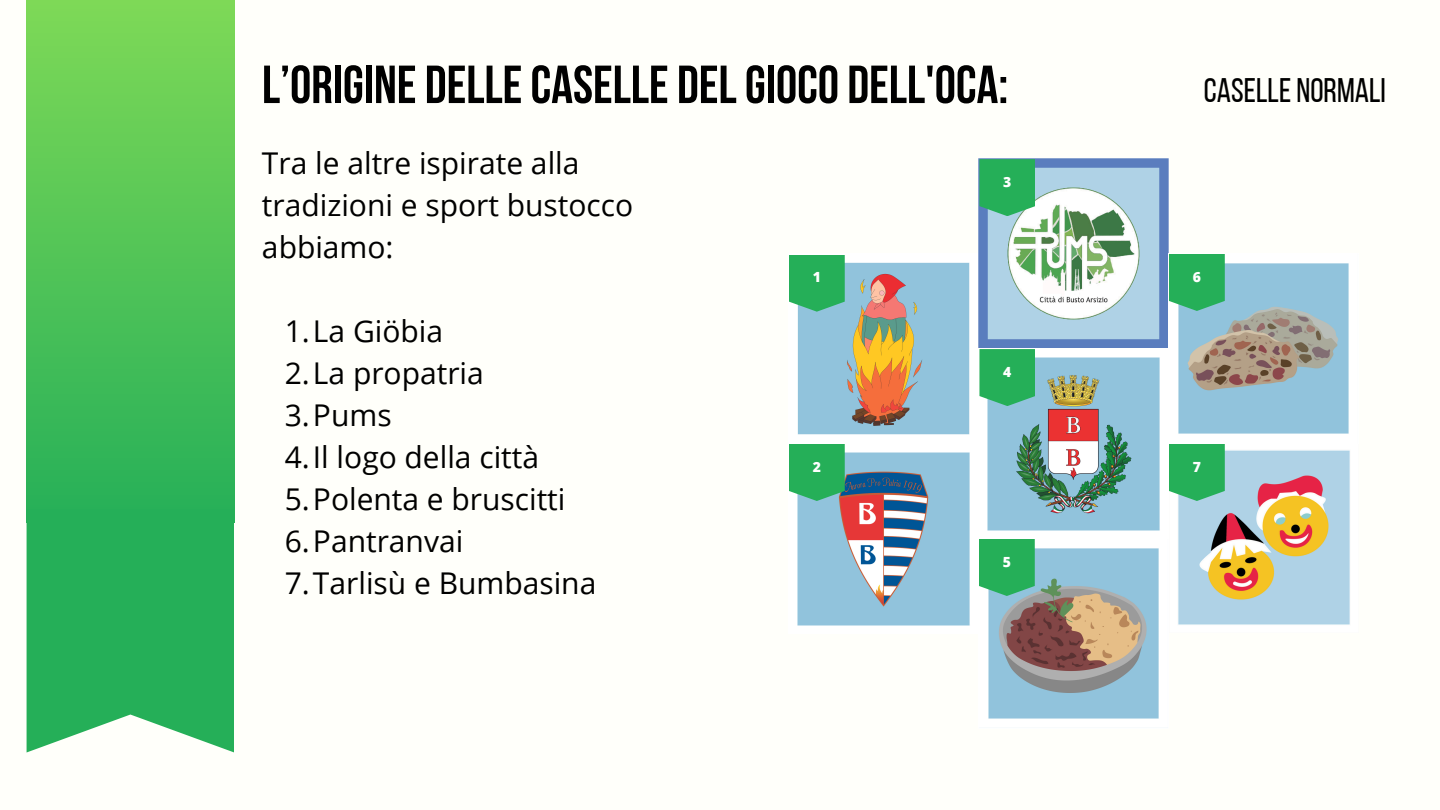
<style>
.page{position:relative;width:1440px;height:810px;background:#fffffa}
.page>*{position:absolute;margin:0;border:0;box-sizing:border-box;transform-origin:0 0}
.t1{font:700 53.5px "Bebas Neue";color:#000}
.t2{font:34px "Bebas Neue";color:#000}
.t3{font:30px/42px "Open Sans";color:#000}
.t4{font:800 14px "Open Sans";color:#fff}
</style>
<div class="page">
<div style="left:27px;top:0;width:207px;height:522px;background:linear-gradient(to bottom,#7ed957,#26af58)"></div>
<svg style="left:27px;top:510px;width:207px;height:243px;background:#36b564"></svg>
<img style="left:797px;top:254px;width:182px;height:372px">
<img style="left:979px;top:159px;width:190px;height:560px">
<img style="left:1178px;top:450px;width:172px;height:175px">
<img style="left:1178px;top:263px;width:171px;height:171px">
<svg style="left:789px;top:444px;width:56px;height:57px;background:#31b062"></svg>
<svg style="left:789px;top:255px;width:56px;height:57px;background:#32b265"></svg>
<svg style="left:979px;top:349px;width:56px;height:57px;background:#32b265"></svg>
<svg style="left:979px;top:159px;width:56px;height:57px;background:#31b064"></svg>
<svg style="left:1169px;top:444px;width:56px;height:57px;background:#33b365"></svg>
<svg style="left:1169px;top:254px;width:56px;height:57px;background:#31b264"></svg>
<svg style="left:979px;top:539px;width:56px;height:57px;background:#31b264"></svg>
<p class="t1" style="left:262px;top:63px;width:748px">L’ORIGINE DELLECASELLE DELGIOCO DELL'OCA:</p>
<h1 class="t3" style="left:262px;top:142px;width:373px">Tra le altre ispirate alla tradizioni e sport bustocco abbiamo:</h1>
<h2 class="t3" style="left:285px;top:310px;width:160px">1.La Giöbia</h2>
<p class="t3" style="left:285px;top:352px;width:200px">2.La propatria</p>
<p class="t3" style="left:285px;top:394px;width:108px">3.Pums</p>
<p class="t3" style="left:285px;top:436px;width:256px">4.Il logo della città</p>
<p class="t3" style="left:285px;top:478px;width:282px">5.Polenta e bruscitti</p>
<p class="t3" style="left:285px;top:520px;width:180px">6.Pantranvai</p>
<p class="t3" style="left:285px;top:562px;width:313px">7.Tarlisù e Bumbasina</p>
<p class="t4" style="left:813px;top:267px;width:10px">1</p>
<p class="t4" style="left:813px;top:457px;width:10px">2</p>
<p class="t4" style="left:1003px;top:172px;width:10px">3</p>
<p class="t4" style="left:1003px;top:362px;width:10px">4</p>
<p class="t4" style="left:1003px;top:552px;width:10px">5</p>
<p class="t2" style="left:1204px;top:77px;width:184px">CASELLE NORMALI</p>
<p class="t4" style="left:1193px;top:267px;width:10px">6</p>
<p class="t4" style="left:1193px;top:457px;width:10px">7</p>
</div>
